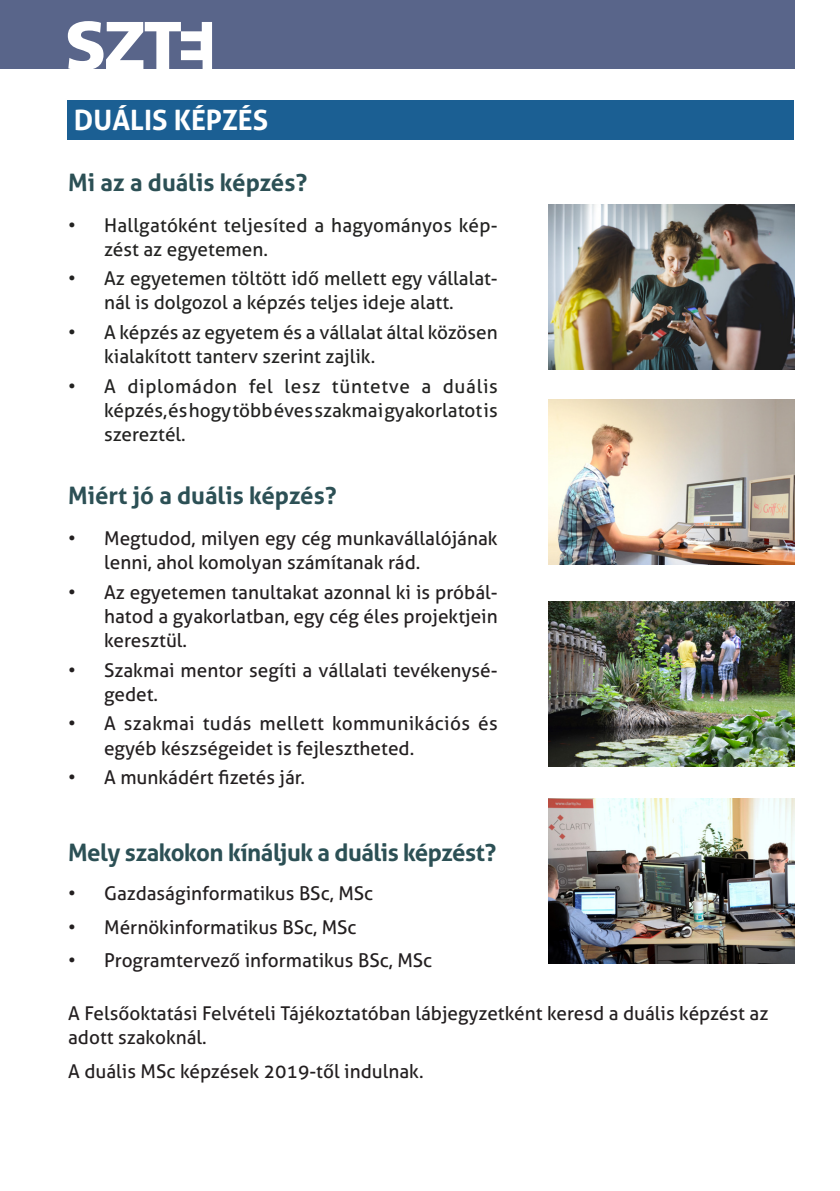
<style>
.page{position:relative;width:840px;height:1191px;background:#fff}
.page>*{position:absolute;margin:0;border:0;box-sizing:border-box;transform-origin:0 0}
.t1{font:700 28px "Aller";color:#fff}
.t2{font:700 24px "Aller";color:#2c5055}
.t3{font:700 24px "Aller";letter-spacing:-.02em;color:#2c5055}
.szöveg{font:19px/24px "Aller";color:#231f20}
.t4{font:19px/24px "Aller";color:#222221}
</style>
<div class="page">
<div style="left:67px;top:101px;width:726px;height:39px;background:#1b5f93"></div>
<img style="left:548px;top:204px;width:246px;height:165px">
<div style="left:0;top:0;width:793px;height:68px;background:#59658a"></div>
<img style="left:548px;top:601px;width:246px;height:166px">
<img style="left:548px;top:798px;width:246px;height:165px">
<img style="left:548px;top:399px;width:246px;height:166px">
<svg style="left:68px;top:21px;width:144px;height:48px"></svg>
<p class="t1" style="left:74px;top:103px;width:196px">DUÁLIS KÉPZÉS</p>
<p class="t2" style="left:68px;top:167px;width:240px">Mi az a duális képzés?</p>
<p class="t4" style="left:104px;top:213px;width:395px;text-indent:-36px">• Hallgatóként teljesíted a hagyományos kép&shy;zést az egyetemen.</p>
<p class="t4" style="left:68px;top:267px;width:431px;text-align:center">• Az egyetemen töltött idő mellett egy vállalat&shy;nál is dolgozol a képzés teljes ideje alatt.</p>
<p class="t4" style="left:104px;top:320px;width:395px;text-indent:-36px">• A képzés az egyetem és a vállalat által közösen kialakított tanterv szerint zajlik.</p>
<p class="t4" style="left:104px;top:374px;width:395px;text-align:justify;text-indent:-36px">• A diplomádon fel lesz tüntetve a duális képzés, és hogy több éves szakmai gyakorlatot is szereztél.</p>
<p class="t2" style="left:68px;top:481px;width:270px">Miért jó a duális képzés?</p>
<p class="szöveg" style="left:104px;top:526px;width:395px;text-indent:-36px">• Megtudod, milyen egy cég munkavállalójának lenni, ahol komolyan számítanak rád.</p>
<p class="szöveg" style="left:104px;top:580px;width:395px;text-align:justify;text-indent:-36px">• Az egyetemen tanultakat azonnal ki is próbál&shy;hatod a gyakorlatban, egy cég éles projektjein keresztül.</p>
<p class="szöveg" style="left:104px;top:658px;width:395px;text-indent:-36px">• Szakmai mentor segíti a vállalati tevékenysé&shy;gedet.</p>
<p class="szöveg" style="left:104px;top:711px;width:395px;text-indent:-36px">• A szakmai tudás mellett kommunikációs és egyéb készségeidet is fejlesztheted.</p>
<p class="szöveg" style="left:68px;top:765px;width:238px">• A munkádért fizetés jár.</p>
<p class="t3" style="left:68px;top:837px;width:429px">Mely szakokon kínáljuk a duális képzést?</p>
<p class="szöveg" style="left:68px;top:881px;width:306px">• Gazdaságinformatikus BSc, MSc</p>
<p class="szöveg" style="left:68px;top:915px;width:290px">• Mérnökinformatikus BSc, MSc</p>
<p class="szöveg" style="left:68px;top:948px;width:365px">• Programtervező informatikus BSc, MSc</p>
<p class="szöveg" style="left:68px;top:1001px;width:701px">A Felsőoktatási Felvételi Tájékoztatóban lábjegyzetként keresd a duális képzést az adott szakoknál.</p>
<p class="szöveg" style="left:68px;top:1059px;width:357px">A duális MSc képzések 2019-től indulnak.</p>
</div>
